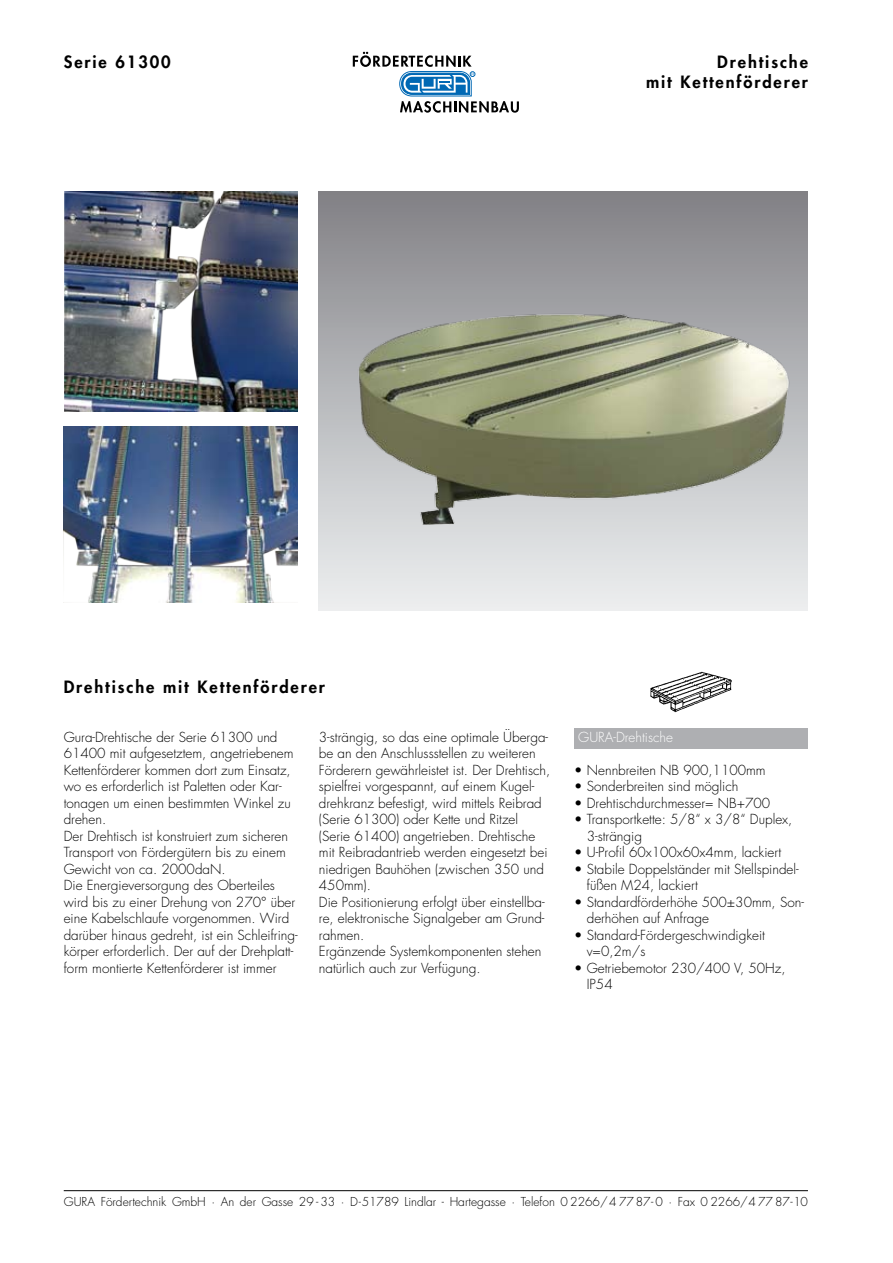
<style>
.page{position:relative;width:893px;height:1263px;background:#fff}
.page>*{position:absolute;margin:0;border:0;box-sizing:border-box;transform-origin:0 0}
.t1{font:800 16.5px/19.8px "Futura";letter-spacing:.115em;color:#000;text-align:right}
.t2{font:300 13.5px/16.5px "Futura";color:#000}
.t3{font:300 13.5px "Futura";color:#fff}
.t4{font:300 12px "Futura";color:#000}
</style>
<div class="page">
<hr style="left:64px;top:1190px;width:744px;height:1px;background:#000">
<svg style="left:353px;top:52px;width:166px;height:61px"></svg>
<img style="left:650px;top:671px;width:82px;height:42px">
<div style="left:319px;top:191px;width:489px;height:419px;background:linear-gradient(to bottom,#838287,#eef0f2)"></div>
<img style="left:319px;top:276px;width:482px;height:249px">
<img style="left:65px;top:191px;width:233px;height:220px">
<img style="left:64px;top:427px;width:234px;height:175px">
<div style="left:574px;top:728px;width:234px;height:21px;background:#aeafb2"></div>
<p class="t1" style="left:64px;top:52px;width:109px">Serie 61300</p>
<p class="t1" style="left:646px;top:52px;width:163px">Drehtische<br>mit Kettenförderer</p>
<p class="t1" style="left:64px;top:677px;width:263px">Drehtische mit Kettenförderer</p>
<p class="t2" style="left:319px;top:729px;width:233px">3-strängig, so das eine optimale Überga&shy;be an den Anschlussstellen zu weiteren Förderern gewährleistet ist. Der Drehtisch, spielfrei vorgespannt, auf einem Kugel&shy;drehkranz befestigt, wird mittels Reibrad (Serie 61300) oder Kette und Ritzel (Serie 61400) angetrieben. Drehtische mit Reibradantrieb werden eingesetzt bei niedrigen Bauhöhen (zwischen 350 und 450mm).<br>Die Positionierung erfolgt über einstellba&shy;re, elektronische Signalgeber am Grund&shy;rahmen.<br>Ergänzende Systemkomponenten stehen natürlich auch zur Verfügung.</p>
<p class="t3" style="left:578px;top:728px;width:96px">GURA-Drehtische</p>
<p class="t2" style="left:64px;top:729px;width:235px">Gura-Drehtische der Serie 61300 und 61400 mit aufgesetztem, angetriebenem Kettenförderer kommen dort zum Einsatz, wo es erforderlich ist Paletten oder Kar&shy;tonagen um einen bestimmten Winkel zu drehen.<br>Der Drehtisch ist konstruiert zum sicheren Transport von Fördergütern bis zu einem Gewicht von ca. 2000daN.<br>Die Energieversorgung des Oberteiles wird bis zu einer Drehung von 270° über eine Kabelschlaufe vorgenommen. Wird darüber hinaus gedreht, ist ein Schleifring&shy;körper erforderlich. Der auf der Drehplatt&shy;form montierte Kettenförderer ist immer</p>
<p class="t2" style="left:574px;top:762px;width:193px">• Nennbreiten NB 900,1100mm</p>
<p class="t2" style="left:574px;top:778px;width:166px">• Sonderbreiten sind möglich</p>
<p class="t2" style="left:574px;top:795px;width:198px">• Drehtischdurchmesser= NB+700</p>
<p class="t2" style="left:587px;top:811px;width:207px;text-indent:-13px">• Transportkette: 5/8“ x 3/8“ Duplex,<br>3-strängig</p>
<p class="t2" style="left:574px;top:844px;width:209px">• U-Profil 60x100x60x4mm, lackiert</p>
<p class="t2" style="left:587px;top:861px;width:213px;text-indent:-13px">• Stabile Doppelständer mit Stellspindel&shy;füßen M24, lackiert</p>
<p class="t2" style="left:587px;top:894px;width:219px;text-indent:-13px">• Standardförderhöhe 500±30mm, Son&shy;derhöhen auf Anfrage</p>
<p class="t2" style="left:587px;top:927px;width:180px;text-indent:-13px">• Standard-Fördergeschwindigkeit v=0,2m/s</p>
<p class="t2" style="left:587px;top:960px;width:200px;text-indent:-13px">• Getriebemotor 230/400 V, 50Hz,<br>IP54</p>
<p class="t4" style="left:64px;top:1194px;width:746px">GURA Fördertechnik GmbH · An der Gasse 29 - 33 · D-51789 Lindlar - Hartegasse · Telefon 0 2266/4 77 87- 0 · Fax 0 2266/4 77 87-10</p>
</div>
